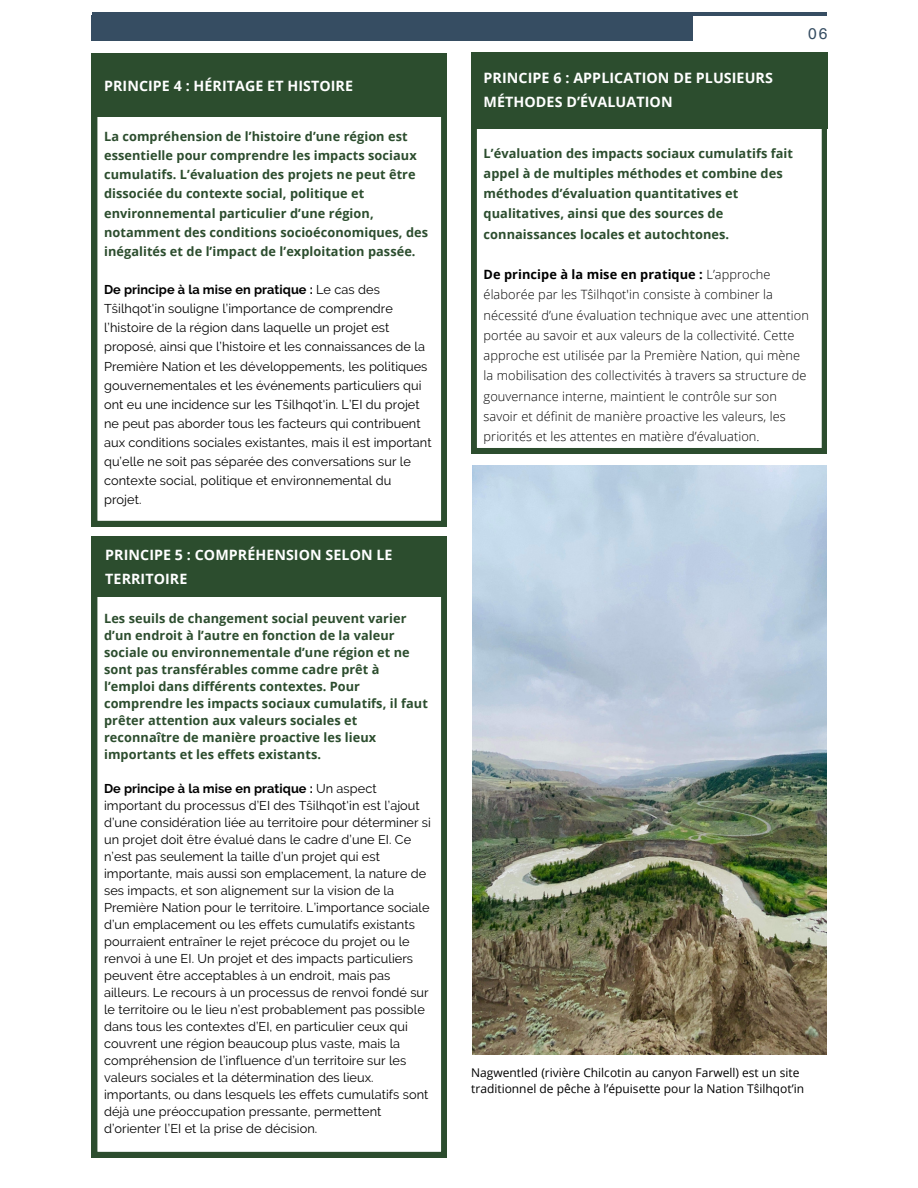
<style>
.page{position:relative;width:918px;height:1188px;background:#fff}
.page>*{position:absolute;margin:0;border:0;box-sizing:border-box;transform-origin:0 0}
.t1{font:15.6px "Helvetica World";color:#364d62}
.t2{font:700 14.25px/23.7px "Open Sans";letter-spacing:.005em;color:#fff}
.t3{font:12.75px/17px "Raleway";letter-spacing:.005em;color:#000}
.t4{font:700 12.75px/17px "Open Sans";letter-spacing:.005em;color:#2c4d2e}
.t5{font:300 12.75px/20.2px "Open Sans";letter-spacing:.005em;color:#000}
.t6{font:12px/16px "Open Sans";color:#000}
.s1{font-weight:700}
</style>
<div class="page">
<hr style="left:92px;top:12px;width:734px;height:4px;background:#364d62">
<div style="left:92px;top:15px;width:600px;height:25px;background:#364d62"></div>
<svg style="left:92px;top:117px;width:354px;height:409px"></svg>
<div style="left:92px;top:54px;width:355px;height:63px;background:#2c4d2e"></div>
<svg style="left:92px;top:597px;width:354px;height:560px"></svg>
<div style="left:92px;top:537px;width:355px;height:60px;background:#2c4d2e"></div>
<svg style="left:471px;top:128px;width:356px;height:326px"></svg>
<div style="left:471px;top:52px;width:356px;height:76px;background:#2c4d2e"></div>
<img style="left:472px;top:465px;width:355px;height:590px">
<p class="t2" style="left:104px;top:73px;width:250px">PRINCIPE 4 : HÉRITAGE ET HISTOIRE</p>
<p class="t4" style="left:104px;top:126px;width:326px;line-height:19.2px">La compréhension de l’histoire d’une région est essentielle pour comprendre les impacts sociaux cumulatifs. L’évaluation des projets ne peut être dissociée du contexte social, politique et environnemental particulier d’une région, notamment des conditions socioéconomiques, des inégalités et de l’impact de l’exploitation passée.</p>
<p class="t3" style="left:104px;top:280px;width:329px;line-height:19.2px"><span class="s1">De principe à la mise en pratique :</span> Le cas des Tŝilhqot'in souligne l’importance de comprendre l’histoire de la région dans laquelle un projet est proposé, ainsi que l’histoire et les connaissances de la Première Nation et les développements, les politiques gouvernementales et les événements particuliers qui ont eu une incidence sur les Tŝilhqot'in. L’EI du projet ne peut pas aborder tous les facteurs qui contribuent aux conditions sociales existantes, mais il est important qu’elle ne soit pas séparée des conversations sur le contexte social, politique et environnemental du projet.</p>
<p class="t2" style="left:105px;top:543px;width:289px">PRINCIPE 5 : COMPRÉHENSION SELON LE<br>TERRITOIRE</p>
<p class="t4" style="left:104px;top:609px;width:325px">Les seuils de changement social peuvent varier d’un endroit à l’autre en fonction de la valeur sociale ou environnementale d’une région et ne sont pas transférables comme cadre prêt à l’emploi dans différents contextes. Pour comprendre les impacts sociaux cumulatifs, il faut prêter attention aux valeurs sociales et reconnaître de manière proactive les lieux importants et les effets existants.</p>
<p class="t3" style="left:104px;top:780px;width:328px"><span class="s1">De principe à la mise en pratique :</span> Un aspect important du processus d’EI des Tŝilhqot'in est l’ajout d’une considération liée au territoire pour déterminer si un projet doit être évalué dans le cadre d’une EI. Ce n’est pas seulement la taille d’un projet qui est importante, mais aussi son emplacement, la nature de ses impacts, et son alignement sur la vision de la Première Nation pour le territoire. L’importance sociale d’un emplacement ou les effets cumulatifs existants pourraient entraîner le rejet précoce du projet ou le renvoi à une EI. Un projet et des impacts particuliers peuvent être acceptables à un endroit, mais pas ailleurs. Le recours à un processus de renvoi fondé sur le territoire ou le lieu n’est probablement pas possible dans tous les contextes d’EI, en particulier ceux qui couvrent une région beaucoup plus vaste, mais la compréhension de l’influence d’un territoire sur les valeurs sociales et la détermination des lieux. importants, ou dans lesquels les effets cumulatifs sont déjà une préoccupation pressante, permettent d’orienter l’EI et la prise de décision.</p>
<p class="t2" style="left:484px;top:66px;width:291px">PRINCIPE 6 : APPLICATION DE PLUSIEURS<br>MÉTHODES D’ÉVALUATION</p>
<p class="t1" style="left:808px;top:25px;width:21px">06</p>
<p class="t4" style="left:484px;top:143px;width:311px;line-height:20.2px">L’évaluation des impacts sociaux cumulatifs fait appel à de multiples méthodes et combine des méthodes d’évaluation quantitatives et qualitatives, ainsi que des sources de connaissances locales et autochtones.</p>
<p class="t5" style="left:484px;top:264px;width:327px"><span class="s1">De principe à la mise en pratique :</span> L’approche élaborée par les Tŝilhqot'in consiste à combiner la nécessité d’une évaluation technique avec une attention portée au savoir et aux valeurs de la collectivité. Cette approche est utilisée par la Première Nation, qui mène la mobilisation des collectivités à travers sa structure de gouvernance interne, maintient le contrôle sur son savoir et définit de manière proactive les valeurs, les priorités et les attentes en matière d’évaluation.</p>
<p class="t6" style="left:471px;top:1065px;width:334px">Nagwentled (rivière Chilcotin au canyon Farwell) est un site traditionnel de pêche à l’épuisette pour la Nation Tŝilhqot’in</p>
</div>
